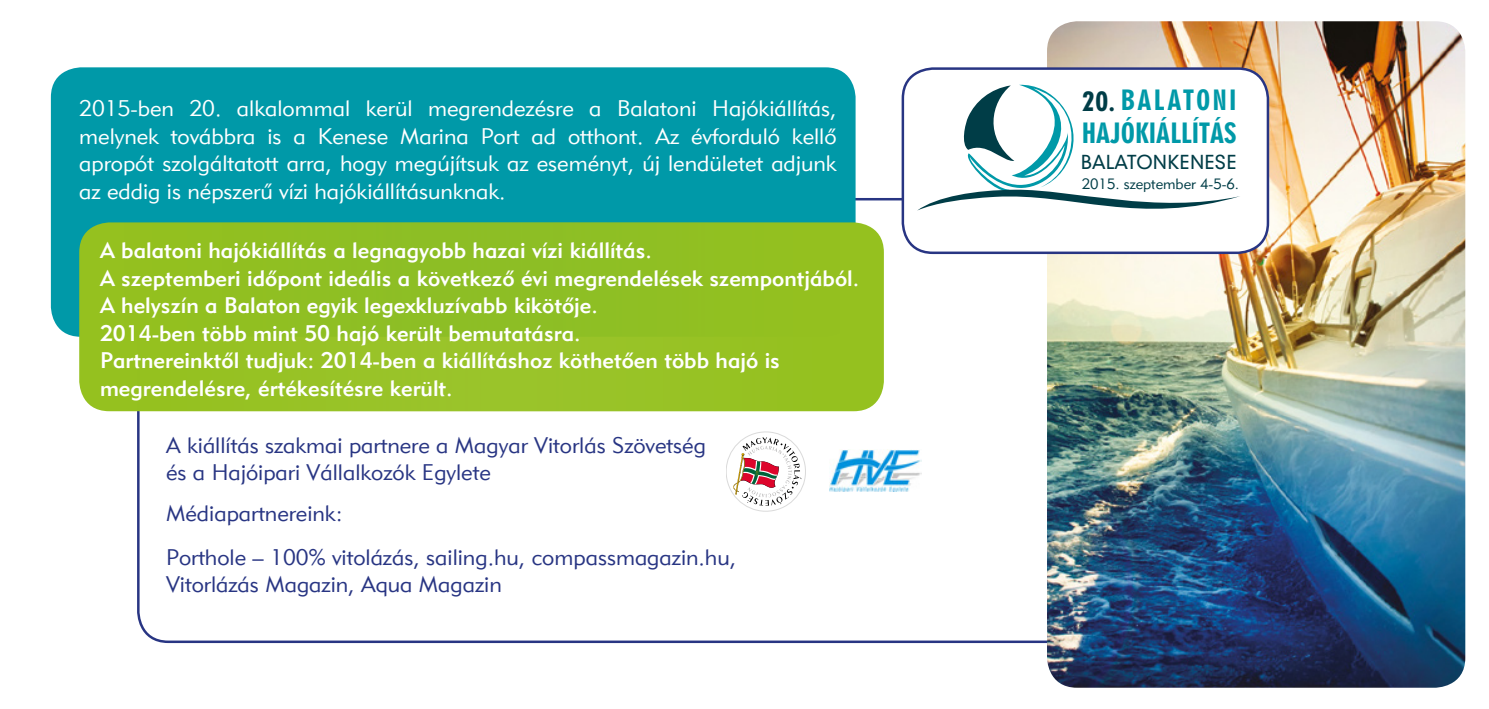
<style>
.page{position:relative;width:1489px;height:709px;background:#fff}
.page>*{position:absolute;margin:0;border:0;box-sizing:border-box;transform-origin:0 0}
.t1{font:900 condensed 26.75px "H Geometric 706";color:#0099a8}
.t2{font:900 condensed 26.75px "H Geometric 706";letter-spacing:.08em;color:#0099a8}
.t3{font:500 22.5px/27.5px "H Geometric 415";color:#fff}
.t4{font:300 22.5px/27.5px "H Geometric 415";color:#fff;text-align:justify}
.t5{font:300 22.5px/27px "H Geometric 415";color:#283583}
.t6{font:500 18.5px "H Geometric 706";color:#003d47}
.t7{font:300 14.75px "H Geometric 415";color:#003d47}
.s1{color:#003d47}
</style>
<div class="page">
<div style="left:51px;top:67px;width:804px;height:270px;background:#0099a8;border-radius:30px"></div>
<img style="left:1046px;top:21px;width:419px;height:666px">
<svg style="left:726px;top:432px;width:80px;height:79px"></svg>
<div style="left:902px;top:69px;width:365px;height:184px;background:#fff;border-radius:30px"></div>
<div style="left:901px;top:67px;width:368px;height:187px;border:2px solid #283583;border-radius:30px"></div>
<svg style="left:917px;top:84px;width:323px;height:127px"></svg>
<div style="left:79px;top:222px;width:804px;height:189px;background:#95c11f;border-radius:30px"></div>
<img style="left:829px;top:449px;width:92px;height:42px">
<p class="t4" style="left:79px;top:94px;width:759px">2015-ben 20. alkalommal kerül megrendezésre a Balatoni Hajókiállítás, melynek továbbra is a Kenese Marina Port ad otthont. Az évforduló kellő apropót szolgáltatott arra, hogy megújítsuk az eseményt, új lendületet adjunk az eddig is népszerű vízi hajókiállításunknak.</p>
<p class="t3" style="left:100px;top:236px;width:760px">A balatoni hajókiállítás a legnagyobb hazai vízi kiállítás.<br>A szeptemberi időpont ideális a következő évi megrendelések szempontjából.<br>A helyszín a Balaton egyik legexkluzívabb kikötője.<br>2014-ben több mint 50 hajó került bemutatásra.<br>Partnereinktől tudjuk: 2014-ben a kiállításhoz köthetően több hajó is megrendelésre, értékesítésre került.</p>
<p class="t5" style="left:166px;top:431px;width:541px">A kiállítás szakmai partnere a Magyar Vitorlás Szövetség és a Hajóipari Vállalkozók Egylete</p>
<p class="t5" style="left:166px;top:499px;width:178px">Médiapartnereink:</p>
<p class="t5" style="left:166px;top:543px;width:571px">Porthole – 100% vitolázás, sailing.hu, compassmagazin.hu,<br>Vitorlázás Magazin, Aqua Magazin</p>
<p class="t2" style="left:1081px;top:86px;width:156px"><span class="s1">20.</span> BALATONI</p>
<p class="t1" style="left:1081px;top:118px;width:156px">HAJÓKIÁLLÍTÁS</p>
<p class="t7" style="left:1081px;top:178px;width:159px">2015. szeptember 4-5-6.</p>
<p class="t6" style="left:1080px;top:151px;width:158px">BALATONKENESE</p>
</div>
